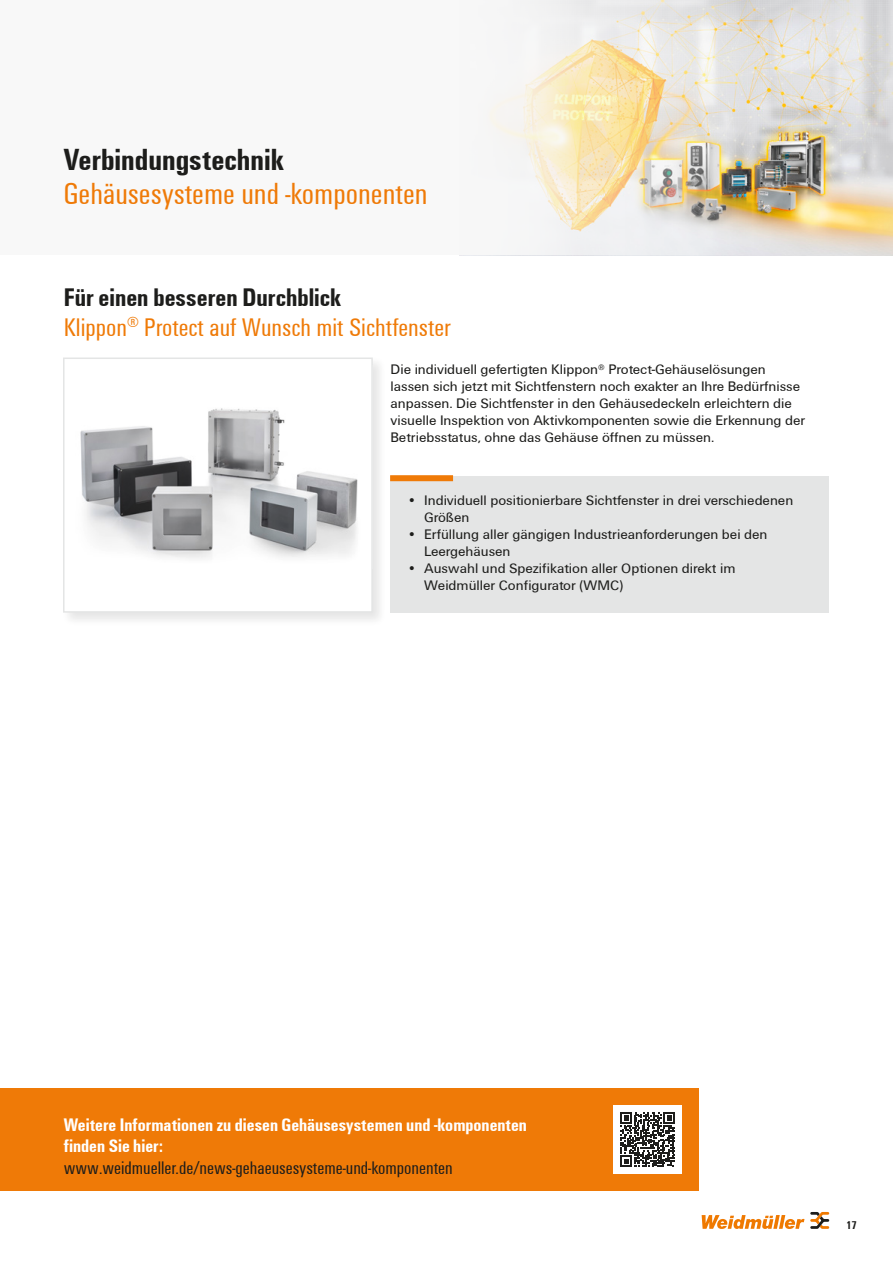
<style>
.page{position:relative;width:893px;height:1263px;background:#fff}
.page>*{position:absolute;margin:0;border:0;box-sizing:border-box;transform-origin:0 0}
.t1{font:31.5px "Weidmueller Condensed";color:#ef7a07}
.t2{font:700 31.5px "Weidmueller Condensed";color:#1d1d1b}
.t3{font:26.25px/29.7px "Weidmueller Condensed";color:#ef7a07}
.t4{font:700 18.75px/21.3px "Weidmueller Condensed";color:#fff}
.t5{font:18.75px "Weidmueller Condensed";color:#1d1d1b}
.t6{font:14.25px/17px "Weidmueller";color:#1d1d1b}
.t7{font:700 11.7px "Weidmueller Condensed";color:#1d1d1b}
.s1{font-weight:700;color:#1d1d1b}
</style>
<div class="page">
<svg style="left:702px;top:1215px;width:102px;height:14px"></svg>
<svg style="left:810px;top:1212px;width:19px;height:17px"></svg>
<div style="left:61px;top:355px;width:326px;height:272px;background:#1d1d1b;opacity:.11"></div>
<div style="left:64px;top:358px;width:308px;height:254px;background:#fff"></div>
<img style="left:80px;top:408px;width:278px;height:151px">
<div style="left:63px;top:357px;width:310px;height:256px;border:2px solid #e4e5e5"></div>
<div style="left:390px;top:476px;width:439px;height:137px;background:#e4e5e5"></div>
<div style="left:390px;top:475px;width:63px;height:6px;background:#ef7a07"></div>
<img style="left:765px;top:0;width:128px;height:255px">
<svg style="left:487px;top:0;width:278px;height:255px"></svg>
<div style="left:0;top:1089px;width:699px;height:102px;background:#ef7a07"></div>
<div style="left:614px;top:1106px;width:68px;height:68px;background:#fff"></div>
<svg style="left:620px;top:1112px;width:55px;height:55px"></svg>
<h1 class="t2" style="left:64px;top:137px;width:222px">Verbindungstechnik</h1>
<h1 class="t1" style="left:64px;top:173px;width:365px">Gehäusesysteme und -komponenten</h1>
<h2 class="t3" style="left:64px;top:282px;width:389px"><span class="s1">Für einen besseren Durchblick<br></span>Klippon<sup>®</sup> Protect auf Wunsch mit Sichtfenster</h2>
<p class="t6" style="left:391px;top:360px;width:416px">Die individuell gefertigten Klippon<sup>®</sup> Protect-Gehäuselösungen lassen sich jetzt mit Sichtfenstern noch exakter an Ihre Bedürfnisse anpassen. Die Sichtfenster in den Gehäusedeckeln erleichtern die visuelle Inspektion von Aktivkomponenten sowie die Erkennung der Betriebsstatus, ohne das Gehäuse öffnen zu müssen.</p>
<p class="t6" style="left:424px;top:491px;width:371px;text-indent:-17px">• Individuell positionierbare Sichtfenster in drei verschiedenen<br>Größen</p>
<p class="t6" style="left:424px;top:525px;width:345px;text-indent:-17px">• Erfüllung aller gängigen Industrieanforderungen bei den<br>Leergehäusen</p>
<p class="t6" style="left:424px;top:559px;width:313px;text-indent:-17px">• Auswahl und Spezifikation aller Optionen direkt im<br>Weidmüller Configurator (WMC)</p>
<h3 class="t4" style="left:64px;top:1114px;width:465px">Weitere Informationen zu diesen Gehäusesystemen und -komponenten finden Sie hier:</h3>
<h3 class="t5" style="left:64px;top:1155px;width:391px">www.weidmueller.de/news-gehaeusesysteme-und-komponenten</h3>
<p class="t7" style="left:846px;top:1217px;width:12px">17</p>
</div>
